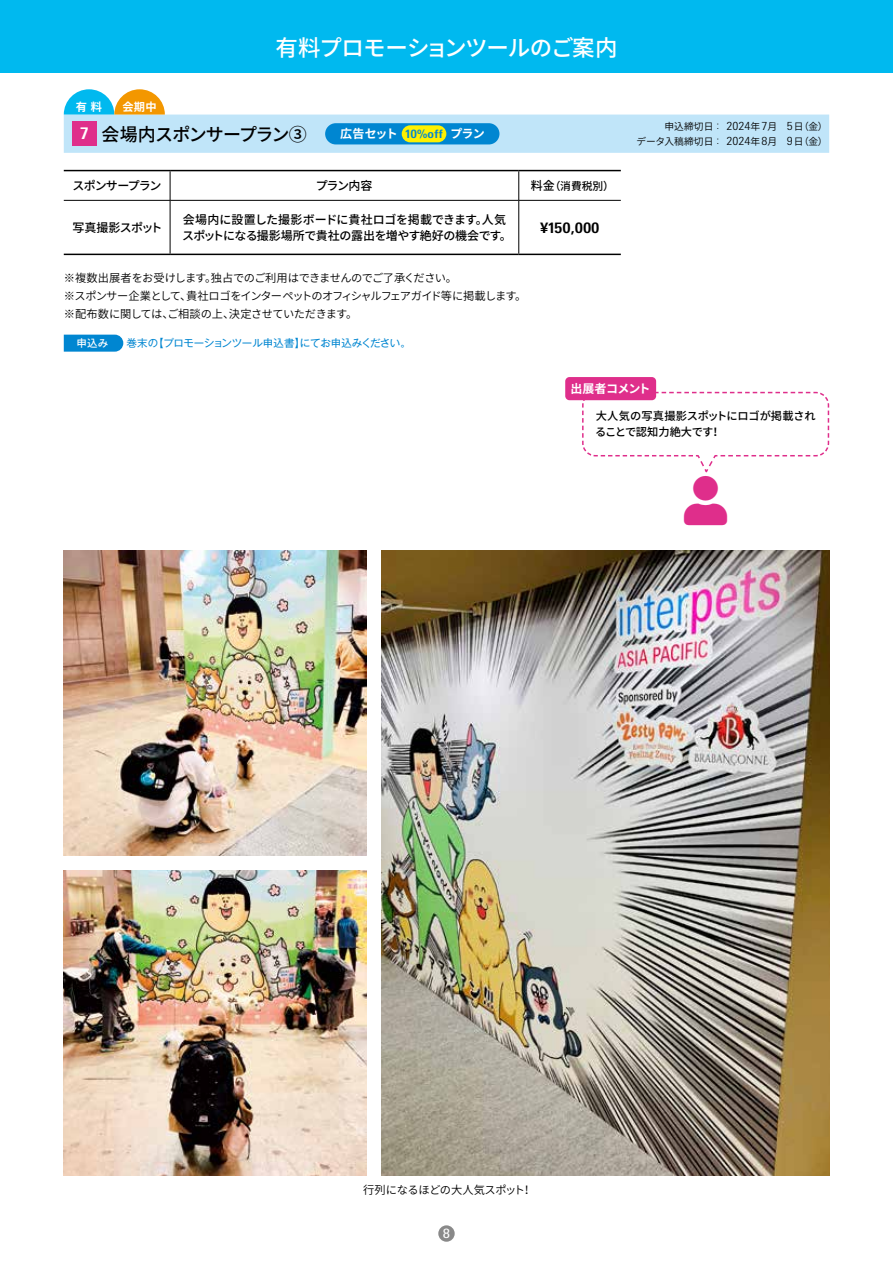
<style>
.page{position:relative;width:893px;height:1263px;background:#fff}
.page>*{position:absolute;margin:0;border:0;box-sizing:border-box;transform-origin:0 0}
.t1{font:500 22.5px "Noto Sans CJ Kjp";letter-spacing:-.045em;color:#fff}
.t2{font:500 18px "Noto Sans CJ Kjp";letter-spacing:-.045em;color:#000}
.t3{font:700 14.55px "Messe Univers";color:#000}
.t4{font:12.9px "Messe Univers";color:#fff}
.t5{font:500 12px/16.5px "Noto Sans CJ Kjp";letter-spacing:-.04em;color:#000}
.t6{font:500 12px "Noto Sans CJ Kjp";letter-spacing:-.095em;color:#000}
.t7{font:700 12px "Noto Sans CJ Kjp";letter-spacing:-.04em;color:#fff}
.t8{font:700 11.55px "Messe Univers";color:#0086d1}
.t9{font:600 11.25px/18px "Noto Sans CJ Kjp";letter-spacing:-.045em;color:#000}
.t10{font:500 11.25px/15.8px "Noto Sans CJ Kjp";letter-spacing:-.015em;color:#000}
.t11{font:600 11.25px "Noto Sans CJ Kjp";letter-spacing:-.025em;color:#000}
.t12{font:700 11.25px "Noto Sans CJ Kjp";color:#fff}
.t13{font:500 10.8px "Noto Sans CJ Kjp";color:#000}
.t14{font:10.5px "Gothic MB101 Pro";letter-spacing:-.025em;color:#0086d1}
.t15{font:500 10.5px "Noto Sans CJ Kjp";color:#fff}
.t16{font:600 9.75px/14.9px "Noto Sans CJ Kjp";letter-spacing:.01em;color:#000;text-align:right}
.s1{font-family:"Messe Univers";font-weight:700;font-size:16.2px;color:#fff}
.s2{font-weight:700;font-size:12px;color:#fff}
.s3{font-family:"Noto Sans CJ Kjp";font-size:12px;color:#fff}
.s4{font-size:12px}
.s5{font-family:"Messe Univers";font-weight:300;font-size:10.8px}
.s6{font-family:"Messe Univers";font-weight:300;font-size:11.25px}
</style>
<div class="page">
<svg style="left:170px;top:171px;width:1px;height:29px"></svg>
<svg style="left:518px;top:171px;width:1px;height:29px"></svg>
<hr style="left:64px;top:200px;width:106px;height:1px;background:#000">
<hr style="left:170px;top:200px;width:349px;height:1px;background:#000">
<hr style="left:170px;top:201px;width:1px;height:53px;background:#000">
<hr style="left:519px;top:200px;width:102px;height:1px;background:#000">
<hr style="left:518px;top:201px;width:1px;height:53px;background:#000">
<hr style="left:64px;top:170px;width:106px;height:1px;background:#000">
<hr style="left:170px;top:170px;width:349px;height:1px;background:#000">
<hr style="left:519px;top:170px;width:102px;height:1px;background:#000">
<hr style="left:64px;top:254px;width:106px;height:1px;background:#000">
<hr style="left:170px;top:254px;width:349px;height:1px;background:#000">
<hr style="left:519px;top:254px;width:102px;height:1px;background:#000">
<svg style="left:64px;top:335px;width:59px;height:17px"></svg>
<svg style="left:64px;top:89px;width:765px;height:64px"></svg>
<div style="left:565px;top:377px;width:91px;height:23px;background:#df2e8b;border-radius:4px"></div>
<img style="left:64px;top:551px;width:303px;height:304px">
<img style="left:64px;top:870px;width:303px;height:305px">
<img style="left:381px;top:551px;width:448px;height:625px">
<div style="left:438px;top:1225px;width:17px;height:17px;background:#898989;border-radius:50%"></div>
<div style="left:0;top:0;width:893px;height:72px;background:#00b9ef"></div>
<svg style="left:581px;top:391px;width:249px;height:82px"></svg>
<p class="t12" style="left:76px;top:100px;width:28px">有料</p>
<p class="t12" style="left:123px;top:100px;width:35px">会期中</p>
<h1 class="t1" style="left:275px;top:35px;width:344px">有料プロモーションツールのご案内</h1>
<h2 class="t2" style="left:80px;top:124px;width:368px"><span class="s1">7</span> 会場内スポンサープラン③　 <span class="s2">広告セット　　　　</span></h2>
<p class="t8" style="left:405px;top:127px;width:81px">10%off <span class="s3">プラン</span></p>
<p class="t6" style="left:73px;top:179px;width:90px">スポンサープラン</p>
<p class="t5" style="left:316px;top:178px;width:58px">プラン内容</p>
<p class="t13" style="left:531px;top:180px;width:85px"><span class="s4">料金</span>（消費税別）</p>
<p class="t5" style="left:72px;top:219px;width:92px">写真撮影スポット</p>
<p class="t5" style="left:182px;top:211px;width:331px">会場内に設置した撮影ボードに貴社ロゴを掲載できます。人気スポットになる撮影場所で貴社の露出を増やす絶好の機会です。</p>
<p class="t3" style="left:540px;top:219px;width:61px">¥150,000</p>
<p class="t9" style="left:64px;top:269px;width:464px">※複数出展者をお受けします。独占でのご利用はできませんのでご了承ください。<br>※スポンサー企業として、貴社ロゴをインターペットのオフィシャルフェアガイド等に掲載します。※配布数に関しては、ご相談の上、決定させていただきます。</p>
<p class="t15" style="left:76px;top:337px;width:33px">申込み</p>
<p class="t14" style="left:127px;top:334px;width:286px">巻末の【プロモーションツール申込書】にてお申込みください。</p>
<p class="t16" style="left:636px;top:119px;width:193px">申込締切日 <span class="s5">:</span> <span class="s6">2024</span>年<span class="s6">7</span>月 <span class="s6">5</span>日（金）<br>データ入稿締切日 <span class="s5">:</span> <span class="s6">2024</span>年<span class="s6">8</span>月 <span class="s6">9</span>日（金）</p>
<p class="t7" style="left:570px;top:382px;width:82px">出展者コメント</p>
<p class="t10" style="left:595px;top:408px;width:222px">大人気の写真撮影スポットにロゴが掲載されることで認知力絶大です！</p>
<p class="t11" style="left:363px;top:1184px;width:171px">行列になるほどの大人気スポット！</p>
<p class="t4" style="left:443px;top:1226px;width:9px">8</p>
</div>
